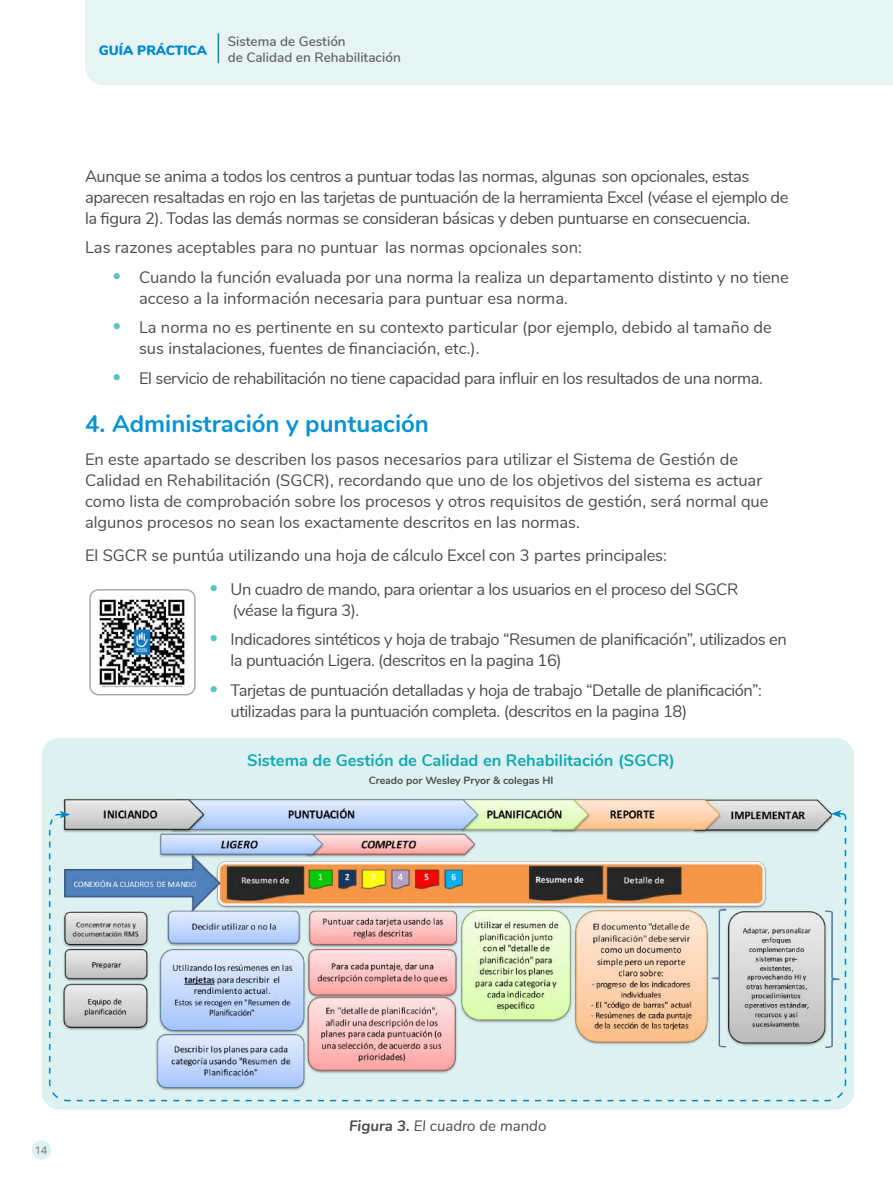
<style>
.page{position:relative;width:893px;height:1191px;background:#fff}
.page>*{position:absolute;margin:0;border:0;box-sizing:border-box;transform-origin:0 0}
.t1{font:700 24px "Nunito";color:#0693d4}
.t2{font:16.5px/21px "Nunito";letter-spacing:-.01em;color:#4b4c4d}
.t3{font:700 16.5px "Nunito";color:#12a9b5}
.t4{font:italic 15px "Nunito";color:#4b4c4d}
.t5{font:600 13.5px/16.2px "Nunito";color:#636366}
.t6{font:900 13.5px "Nunito";color:#0088ce}
.t7{font:700 10.5px "Nunito";color:#4b4c4d}
.t8{font:10.5px "Open Sans";color:#6c6d70}
.s1{font-weight:800;font-size:36px;color:#59c4c6}
.s2{font-weight:700}
</style>
<div class="page">
<div style="left:85px;top:0;width:808px;height:85px;background:#e6f4f4"></div>
<hr style="left:218px;top:33px;width:1px;height:30px;background:#0088ce">
<div style="left:32px;top:1140px;width:19px;height:19px;background:#ddf1f1;border-radius:50%"></div>
<div style="left:41px;top:738px;width:813px;height:371px;background:#ddf1f1;border-radius:18px"></div>
<img style="left:44px;top:798px;width:810px;height:309px">
<img style="left:48px;top:812px;width:799px;height:290px">
<svg style="left:60px;top:810px;width:10px;height:8px"></svg>
<svg style="left:831px;top:810px;width:10px;height:7px"></svg>
<img style="left:90px;top:592px;width:103px;height:102px">
<div style="left:89px;top:589px;width:107px;height:106px;border:2px solid #a8a9ad;border-radius:9px"></div>
<p class="t6" style="left:99px;top:40px;width:110px">GUÍA PRÁCTICA</p>
<p class="t5" style="left:228px;top:32px;width:175px">Sistema de Gestión<br>de Calidad en Rehabilitación</p>
<p class="t2" style="left:85px;top:164px;width:705px">Aunque se anima a todos los centros a puntuar todas las normas, algunas son opcionales, estas aparecen resaltadas en rojo en las tarjetas de puntuación de la herramienta Excel (véase el ejemplo de la figura 2). Todas las demás normas se consideran básicas y deben puntuarse en consecuencia.</p>
<p class="t2" style="left:112px;top:232px;width:678px;line-height:29.5px;text-indent:-27px">Las razones aceptables para no puntuar las normas opcionales son:<br><span class="s1">·</span> Cuando la función evaluada por una norma la realiza un departamento distinto y no tiene</p>
<p class="t2" style="left:112px;top:282px;width:661px;line-height:29.5px;text-indent:27px">acceso a la información necesaria para puntuar esa norma.<br><span class="s1">·</span> La norma no es pertinente en su contexto particular (por ejemplo, debido al tamaño de</p>
<p class="t2" style="left:112px;top:333px;width:652px;line-height:29.5px;text-indent:27px">sus instalaciones, fuentes de financiación, etc.).<br><span class="s1">·</span> El servicio de rehabilitación no tiene capacidad para influir en los resultados de una norma.</p>
<h1 class="t1" style="left:85px;top:405px;width:345px">4. Administración y puntuación</h1>
<p class="t2" style="left:85px;top:447px;width:685px">En este apartado se describen los pasos necesarios para utilizar el Sistema de Gestión de Calidad en Rehabilitación (SGCR), recordando que uno de los objetivos del sistema es actuar como lista de comprobación sobre los procesos y otros requisitos de gestión, será normal que algunos procesos no sean los exactamente descritos en las normas.</p>
<p class="t2" style="left:85px;top:543px;width:583px">El SGCR se puntúa utilizando una hoja de cálculo Excel con 3 partes principales:</p>
<p class="t2" style="left:232px;top:577px;width:507px;text-indent:-23px"><span class="s1">·</span> Un cuadro de mando, para orientar a los usuarios en el proceso del SGCR (véase la figura 3).</p>
<p class="t2" style="left:231px;top:628px;width:558px;text-indent:-21px"><span class="s1">·</span> Indicadores sintéticos y hoja de trabajo “Resumen de planificación”, utilizados en la puntuación Ligera. (descritos en la pagina 16)</p>
<p class="t2" style="left:231px;top:678px;width:533px;text-indent:-21px"><span class="s1">·</span> Tarjetas de puntuación detalladas y hoja de trabajo “Detalle de planificación”: utilizadas para la puntuación completa. (descritos en la pagina 18)</p>
<p class="t3" style="left:247px;top:748px;width:429px">Sistema de Gestión de Calidad en Rehabilitación (SGCR)</p>
<p class="t7" style="left:369px;top:773px;width:186px">Creado por Wesley Pryor &amp; colegas HI</p>
<p class="t8" style="left:35px;top:1142px;width:14px">14</p>
<p class="t4" style="left:349px;top:1114px;width:199px"><span class="s2">Figura 3.</span> El cuadro de mando</p>
</div>
